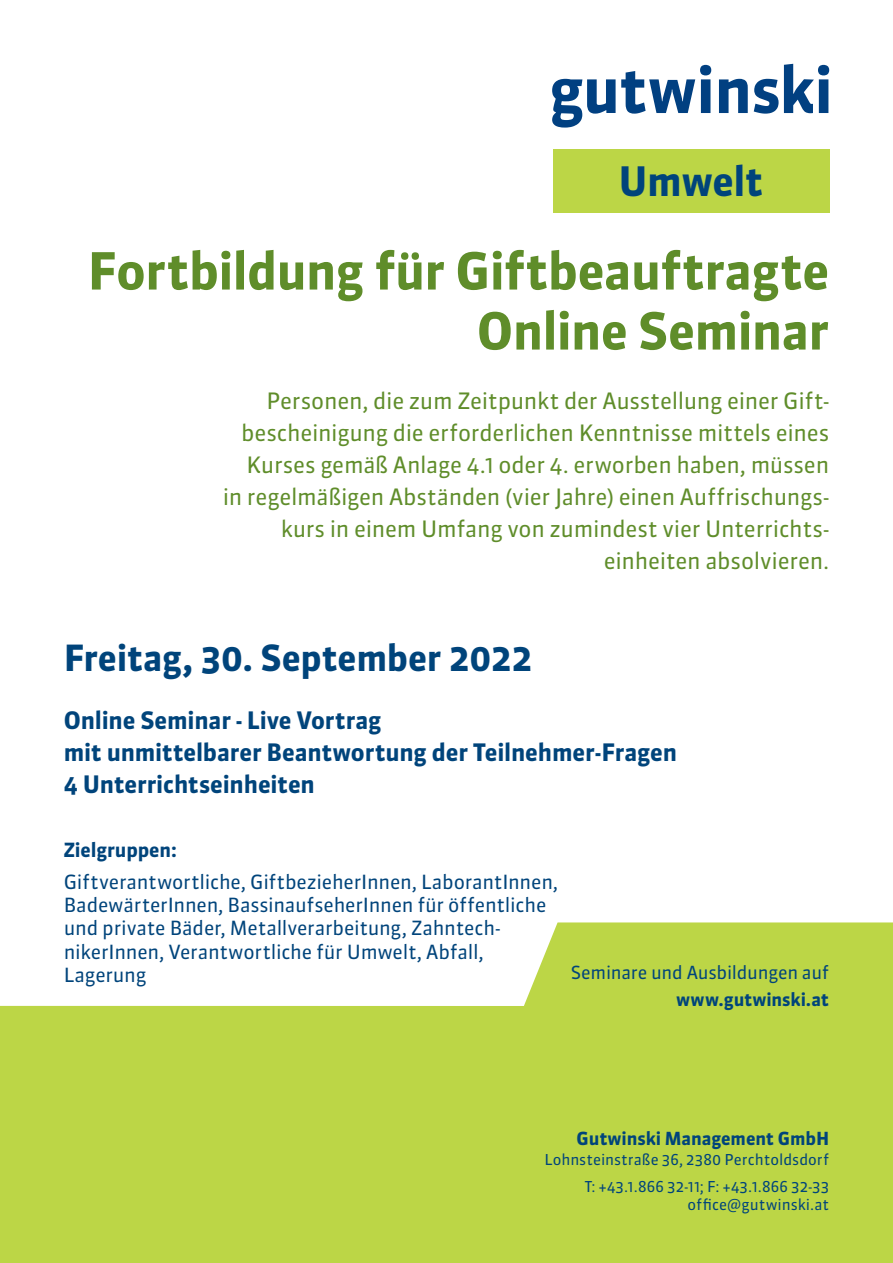
<style>
.page{position:relative;width:893px;height:1263px;background:#fff}
.page>*{position:absolute;margin:0;border:0;box-sizing:border-box;transform-origin:0 0}
.Cover__Seminartitel{font:700 51px "Sanuk OT";letter-spacing:-.015em;color:#5f8d2a}
.t1{font:700 40.5px "Sanuk OT";letter-spacing:-.015em;color:#00447b}
.Cover_Datum_Ort{font:700 36px "Sanuk OT";letter-spacing:-.01em;color:#00447b}
.Cover_Datum_Ort-2{font:700 24px "Sanuk OT";letter-spacing:-.01em;color:#00447b}
.Cover_Datum_Ort-3{font:22.5px "Sanuk OT";letter-spacing:-.01em;color:#5f8d2a}
.Cover_Details_Head{font:19.5px/23.4px "Sanuk OT";letter-spacing:-.01em;color:#00447b}
.Cover_Details_Head-2{font:700 19.5px "Sanuk OT";letter-spacing:-.005em;color:#00447b}
.t2{font:700 18px "Sanuk OT";letter-spacing:-.005em;color:#00447b}
.t3{font:18px "Sanuk OT";letter-spacing:-.015em;color:#00447b}
.t4{font:15px/26.5px "Sanuk OT";color:#00447b;text-align:right}
</style>
<div class="page">
<svg style="left:0;top:922px;width:893px;height:341px;fill:#bcd646"></svg>
<svg style="left:552px;top:65px;width:159px;height:63px"></svg>
<svg style="left:719px;top:79px;width:29px;height:34px"></svg>
<svg style="left:754px;top:64px;width:75px;height:50px"></svg>
<div style="left:553px;top:149px;width:276px;height:64px;background:#bcd646"></div>
<h2 class="t1" style="left:619px;top:156px;width:146px">Umwelt</h2>
<p class="Cover__Seminartitel" style="left:88px;top:239px;width:743px">Fortbildung für Giftbeauftragte</p>
<p class="Cover__Seminartitel" style="left:477px;top:299px;width:354px">Online Seminar</p>
<p class="Cover_Datum_Ort-3" style="left:266px;top:386px;width:564px">Personen, die zum Zeitpunkt der Ausstellung einer Gift-</p>
<p class="Cover_Datum_Ort-3" style="left:241px;top:418px;width:589px">bescheinigung die erforderlichen Kenntnisse mittels eines</p>
<p class="Cover_Datum_Ort-3" style="left:246px;top:450px;width:584px">Kurses gemäß Anlage 4.1 oder 4. erworben haben, müssen</p>
<p class="Cover_Datum_Ort-3" style="left:223px;top:482px;width:608px">in regelmäßigen Abständen (vier Jahre) einen Auffrischungs-</p>
<p class="Cover_Datum_Ort-3" style="left:281px;top:514px;width:550px">kurs in einem Umfang von zumindest vier Unterrichts-</p>
<p class="Cover_Datum_Ort-3" style="left:604px;top:546px;width:227px">einheiten absolvieren.</p>
<p class="Cover_Datum_Ort" style="left:64px;top:635px;width:471px">Freitag, 30. September 2022</p>
<p class="Cover_Datum_Ort-2" style="left:64px;top:705px;width:319px">Online Seminar - Live Vortrag</p>
<p class="Cover_Datum_Ort-2" style="left:64px;top:737px;width:615px">mit unmittelbarer Beantwortung der Teilnehmer-Fragen</p>
<p class="Cover_Datum_Ort-2" style="left:64px;top:769px;width:253px">4 Unterrichtseinheiten</p>
<p class="Cover_Details_Head-2" style="left:64px;top:837px;width:115px">Zielgruppen:</p>
<p class="Cover_Details_Head" style="left:64px;top:870px;width:496px">Giftverantwortliche, GiftbezieherInnen, LaborantInnen, BadewärterInnen, BassinaufseherInnen für öffentliche und private Bäder, Metallverarbeitung, Zahntech&shy;nikerInnen, Verantwortliche für Umwelt, Abfall, Lagerung</p>
<p class="t3" style="left:571px;top:961px;width:260px">Seminare und Ausbildungen auf</p>
<p class="t2" style="left:676px;top:988px;width:154px">www.gutwinski.at</p>
<p class="t2" style="left:577px;top:1127px;width:254px">Gutwinski Management GmbH</p>
<p class="t4" style="left:544px;top:1146px;width:286px">Lohnsteinstraße 36, 2380 Perchtoldsdorf<br>T: +43.1.866 32-11; F: +43.1.866 32-33</p>
<p class="t4" style="left:687px;top:1191px;width:143px">office@gutwinski.at</p>
</div>
